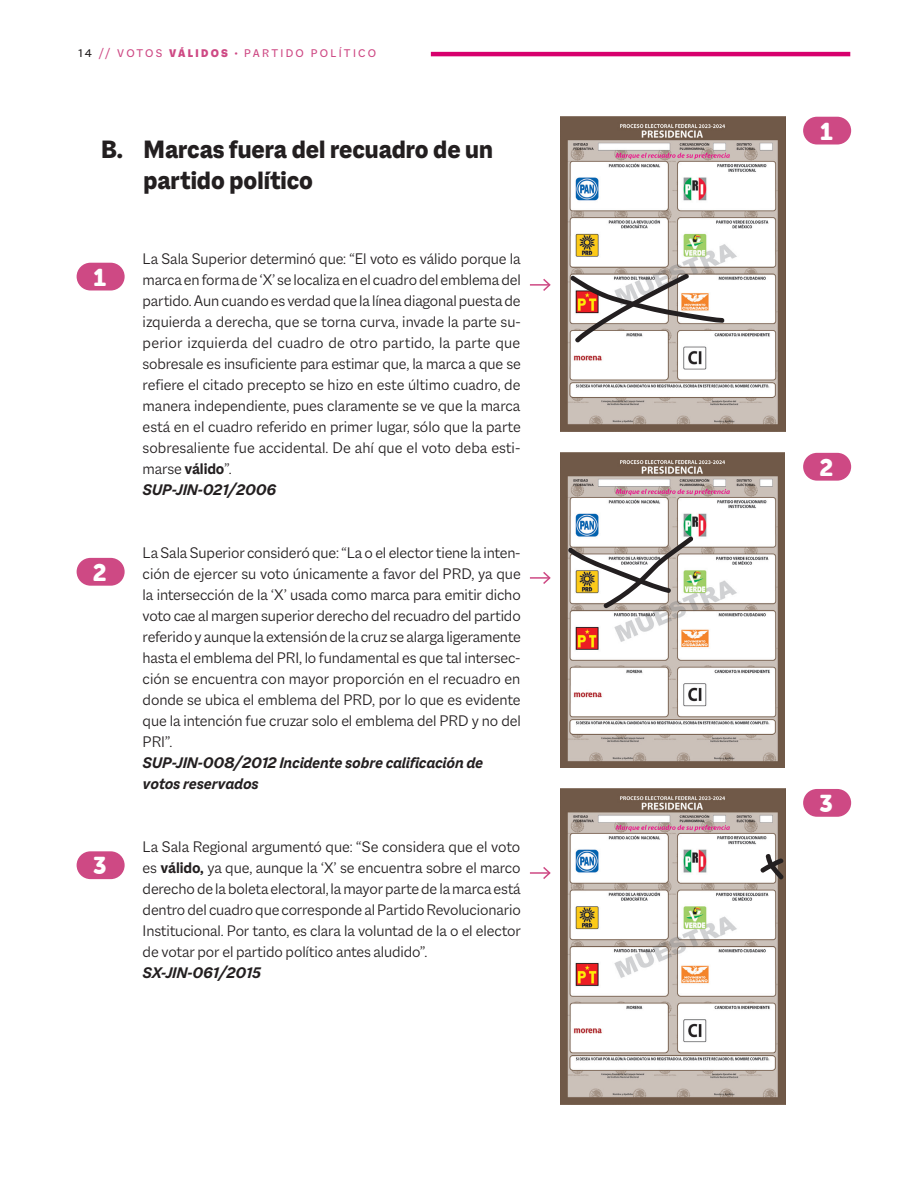
<style>
.page{position:relative;width:915px;height:1191px;background:#fff}
.page>*{position:absolute;margin:0;border:0;box-sizing:border-box;transform-origin:0 0}
.t1{font:800 27px/31.5px "Macklin Sans";color:#231f20}
.letra_instructivo{font:24px "Museo Sans Rounded 900";color:#fff}
.Justificacion_votos{font:300 16.5px/21px "Macklin Sans";letter-spacing:-.01em;color:#231f20;text-align:justify}
.Justificacion_votos-2{font:italic 700 16.5px/21px "Macklin Sans";letter-spacing:-.01em;color:#231f20}
.t2{font:12px "Macklin Sans";letter-spacing:.19em;color:#ce4984}
.s1{color:#231f20}
.s2{font-weight:900}
.s3{font-weight:700}
</style>
<div class="page">
<hr style="left:430px;top:52px;width:420px;height:4px;background:#d7006d">
<img style="left:560px;top:117px;width:224px;height:315px">
<svg style="left:569px;top:273px;width:155px;height:71px"></svg>
<img style="left:560px;top:789px;width:224px;height:315px">
<svg style="left:758px;top:852px;width:26px;height:29px"></svg>
<div style="left:802px;top:117px;width:48px;height:27px;background:#ce4984;border-radius:14px"></div>
<div style="left:77px;top:263px;width:48px;height:27px;background:#ce4984;border-radius:14px"></div>
<div style="left:77px;top:558px;width:48px;height:27px;background:#ce4984;border-radius:14px"></div>
<div style="left:77px;top:851px;width:48px;height:28px;background:#ce4984;border-radius:14px"></div>
<div style="left:802px;top:453px;width:48px;height:27px;background:#ce4984;border-radius:14px"></div>
<img style="left:560px;top:453px;width:224px;height:315px">
<svg style="left:566px;top:535px;width:128px;height:74px"></svg>
<div style="left:802px;top:789px;width:48px;height:27px;background:#ce4984;border-radius:14px"></div>
<hr style="left:529px;top:284px;width:20px;height:2px;background:#ce4984">
<svg style="left:541px;top:278px;width:10px;height:13px"></svg>
<svg style="left:529px;top:572px;width:22px;height:12px"></svg>
<svg style="left:530px;top:867px;width:21px;height:12px"></svg>
<p class="t2" style="left:78px;top:47px;width:299px"><span class="s1">14</span> // VOTOS <span class="s2">VÁLIDOS ·</span> PARTIDO POLÍTICO</p>
<h2 class="t1" style="left:143px;top:133px;width:351px;text-indent:-43px">B. Marcas fuera del recuadro de un partido político</h2>
<p class="letra_instructivo" style="left:93px;top:263px;width:14px">1</p>
<p class="letra_instructivo" style="left:93px;top:559px;width:15px">2</p>
<p class="letra_instructivo" style="left:93px;top:852px;width:15px">3</p>
<p class="Justificacion_votos" style="left:143px;top:248px;width:379px">La Sala Superior determinó que: “El voto es válido porque la marca en forma de ‘X’ se localiza en el cuadro del emblema del partido. Aun cuando es verdad que la línea diagonal puesta de izquierda a derecha, que se torna curva, invade la parte su&shy;perior izquierda del cuadro de otro partido, la parte que sobresale es insuficiente para estimar que, la marca a que se refiere el citado precepto se hizo en este último cuadro, de manera independiente, pues claramente se ve que la marca está en el cuadro referido en primer lugar, sólo que la parte sobresaliente fue accidental. De ahí que el voto deba esti&shy;marse <span class="s3">válido</span>”.</p>
<p class="Justificacion_votos-2" style="left:143px;top:479px;width:135px">SUP-JIN-021/2006</p>
<p class="Justificacion_votos" style="left:143px;top:542px;width:379px">La Sala Superior consideró que: “La o el elector tiene la inten&shy;ción de ejercer su voto únicamente a favor del PRD, ya que la intersección de la ‘X’ usada como marca para emitir dicho voto cae al margen superior derecho del recuadro del partido referido y aunque la extensión de la cruz se alarga ligeramente hasta el emblema del PRI, lo fundamental es que tal intersec&shy;ción se encuentra con mayor proporción en el recuadro en donde se ubica el emblema del PRD, por lo que es evidente que la intención fue cruzar solo el emblema del PRD y no del PRI”.</p>
<p class="Justificacion_votos-2" style="left:143px;top:752px;width:342px">SUP-JIN-008/2012 Incidente sobre calificación de votos reservados</p>
<p class="Justificacion_votos" style="left:143px;top:836px;width:379px">La Sala Regional argumentó que: “Se considera que el voto es <span class="s3">válido,</span> ya que, aunque la ‘X’ se encuentra sobre el marco derecho de la boleta electoral, la mayor parte de la marca está dentro del cuadro que corresponde al Partido Revolucionario Institucional. Por tanto, es clara la voluntad de la o el elector de votar por el partido político antes aludido”.</p>
<p class="Justificacion_votos-2" style="left:143px;top:962px;width:120px">SX-JIN-061/2015</p>
<p class="letra_instructivo" style="left:819px;top:118px;width:14px">1</p>
<p class="letra_instructivo" style="left:819px;top:454px;width:15px">2</p>
<p class="letra_instructivo" style="left:819px;top:790px;width:15px">3</p>
</div>
